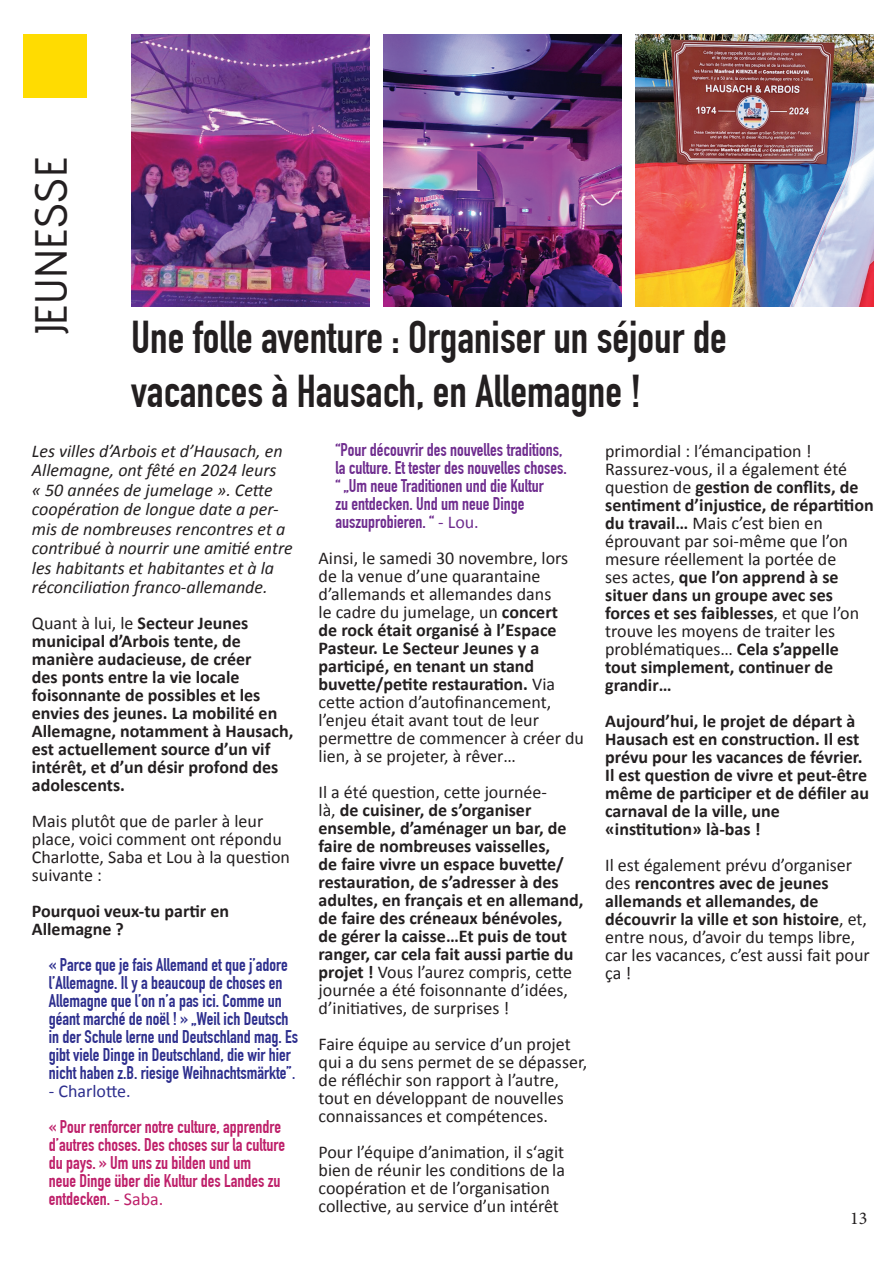
<style>
.page{position:relative;width:893px;height:1263px;background:#fff}
.page>*{position:absolute;margin:0;border:0;box-sizing:border-box;transform-origin:0 0}
.t1{font:700 45px/54px "DIN Condensed";color:#231f20}
.t2{font:500 45px "Advent Pro";color:#231f20}
.t3{font:18px/18px "Calibri";color:#231f20}
.t4{font:700 18px/18px "Calibri";color:#231f20}
.t5{font:700 18px/18px "DIN Condensed";color:#2e2f8e}
.t6{font:italic 18px/19.5px "Calibri";color:#231f20}
.t7{font:700 18px/18px "DIN Condensed";color:#6f2d8f}
.t8{font:700 18px/18px "DIN Condensed";color:#be206a}
.t9{font:18px "Calibri";color:#2e2f8e}
.t10{font:18px "Minion Pro";color:#231f20}
.s1{font-weight:400}
.s2{font-family:"Calibri";font-weight:400}
.s3{font-weight:700}
</style>
<div class="page">
<div style="left:23px;top:34px;width:64px;height:63px;background:#ffdc01"></div>
<img style="left:131px;top:34px;width:238px;height:272px">
<img style="left:383px;top:34px;width:238px;height:272px">
<img style="left:636px;top:34px;width:238px;height:272px">
<h1 class="t2" style="left:23px;top:334px;width:179px;rotate:-90deg">JEUNESSE</h1>
<h1 class="t1" style="left:131px;top:311px;width:597px">Une folle aventure : Organiser un séjour de vacances à Hausach, en Allemagne !</h1>
<p class="t6" style="left:32px;top:440px;width:262px">Les villes d’Arbois et d’Hausach, en Allemagne, ont fêté en 2024 leurs<br>« 50 années de jumelage ». Cette coopération de longue date a per&shy;mis de nombreuses rencontres et a contribué à nourrir une amitié entre les habitants et habitantes et à la réconciliation franco-allemande.</p>
<p class="t4" style="left:32px;top:614px;width:263px"><span class="s1">Quant à lui, le</span> Secteur Jeunes municipal d’Arbois tente, de manière audacieuse, de créer<br>des ponts entre la vie locale foisonnante de possibles et les envies des jeunes. La mobilité en<br>Allemagne, notamment à Hausach, est actuellement source d’un vif intérêt, et d’un désir profond des adolescents.</p>
<p class="t3" style="left:32px;top:812px;width:260px">Mais plutôt que de parler à leur place, voici comment ont répondu<br>Charlotte, Saba et Lou à la question suivante :</p>
<p class="t4" style="left:32px;top:902px;width:199px">Pourquoi veux-tu partir en<br>Allemagne ?</p>
<p class="t5" style="left:49px;top:956px;width:251px">« Parce que je fais Allemand et que j’adore l’Allemagne. Il y a beaucoup de choses en Allemagne que l’on n’a pas ici. Comme un géant marché de noël ! » „Weil ich Deutsch in der Schule lerne und Deutschland mag. Es gibt viele Dinge in Deutschland, die wir hier nicht haben z.B. riesige Weihnachtsmärkte”<span class="s2">.</span></p>
<p class="t9" style="left:49px;top:1080px;width:83px">- Charlotte.</p>
<p class="t8" style="left:49px;top:1118px;width:238px">« Pour renforcer notre culture, apprendre d’autres choses. Des choses sur la culture du pays. » Um uns zu bilden und um<br>neue Dinge über die Kultur des Landes zu entdecken. <span class="s2">- Saba.</span></p>
<p class="t7" style="left:336px;top:441px;width:233px">“Pour découvrir des nouvelles traditions, la culture. Et tester des nouvelles choses. “ „Um neue Traditionen und die Kultur<br>zu entdecken. Und um neue Dinge auszuprobieren. “ <span class="s2">- Lou.</span></p>
<p class="t3" style="left:319px;top:549px;width:267px">Ainsi, le samedi 30 novembre, lors de la venue d’une quarantaine d’allemands et allemandes dans<br>le cadre du jumelage, un <span class="s3">concert<br>de rock était organisé à l’Espace<br>Pasteur. Le Secteur Jeunes y a participé, en tenant un stand buvette/petite restauration.</span> Via cette action d’autofinancement, l’enjeu était avant tout de leur permettre de commencer à créer du lien, à se projeter, à rêver…</p>
<p class="t4" style="left:319px;top:783px;width:266px"><span class="s1">Il a été question, cette journée-<br>là,</span> de cuisiner, de s’organiser ensemble, d’aménager un bar, de faire de nombreuses vaisselles,<br>de faire vivre un espace buvette/ restauration, de s’adresser à des adultes, en français et en allemand, de faire des créneaux bénévoles, de gérer la caisse…Et puis de tout ranger, car cela fait aussi partie du projet ! <span class="s1">Vous l’aurez compris, cette journée a été foisonnante d’idées, d’initiatives, de surprises !</span></p>
<p class="t3" style="left:319px;top:1035px;width:270px">Faire équipe au service d’un projet qui a du sens permet de se dépasser, de réfléchir son rapport à l’autre, tout en développant de nouvelles connaissances et compétences.</p>
<p class="t3" style="left:319px;top:1143px;width:248px">Pour l’équipe d’animation, il s‘agit bien de réunir les conditions de la coopération et de l’organisation collective, au service d’un intérêt</p>
<p class="t3" style="left:605px;top:442px;width:270px">primordial : l’émancipation !<br>Rassurez-vous, il a également été question de <span class="s3">gestion de conflits, de sentiment d’injustice, de répartition du travail…</span> Mais c’est bien en éprouvant par soi-même que l’on mesure réellement la portée de<br>ses actes, <span class="s3">que l’on apprend à se situer dans un groupe avec ses forces et ses faiblesses</span>, et que l’on trouve les moyens de traiter les problématiques… <span class="s3">Cela s’appelle tout simplement, continuer de grandir…</span></p>
<p class="t4" style="left:605px;top:712px;width:265px">Aujourd’hui, le projet de départ à<br>Hausach est en construction. Il est prévu pour les vacances de février.<br>Il est question de vivre et peut-être même de participer et de défiler au carnaval de la ville, une «institution» là-bas !</p>
<p class="t3" style="left:605px;top:856px;width:266px">Il est également prévu d’organiser des <span class="s3">rencontres avec de jeunes allemands et allemandes, de découvrir la ville et son histoire</span>, et, entre nous, d’avoir du temps libre, car les vacances, c’est aussi fait pour ça !</p>
<p class="t10" style="left:850px;top:1206px;width:19px">13</p>
</div>
